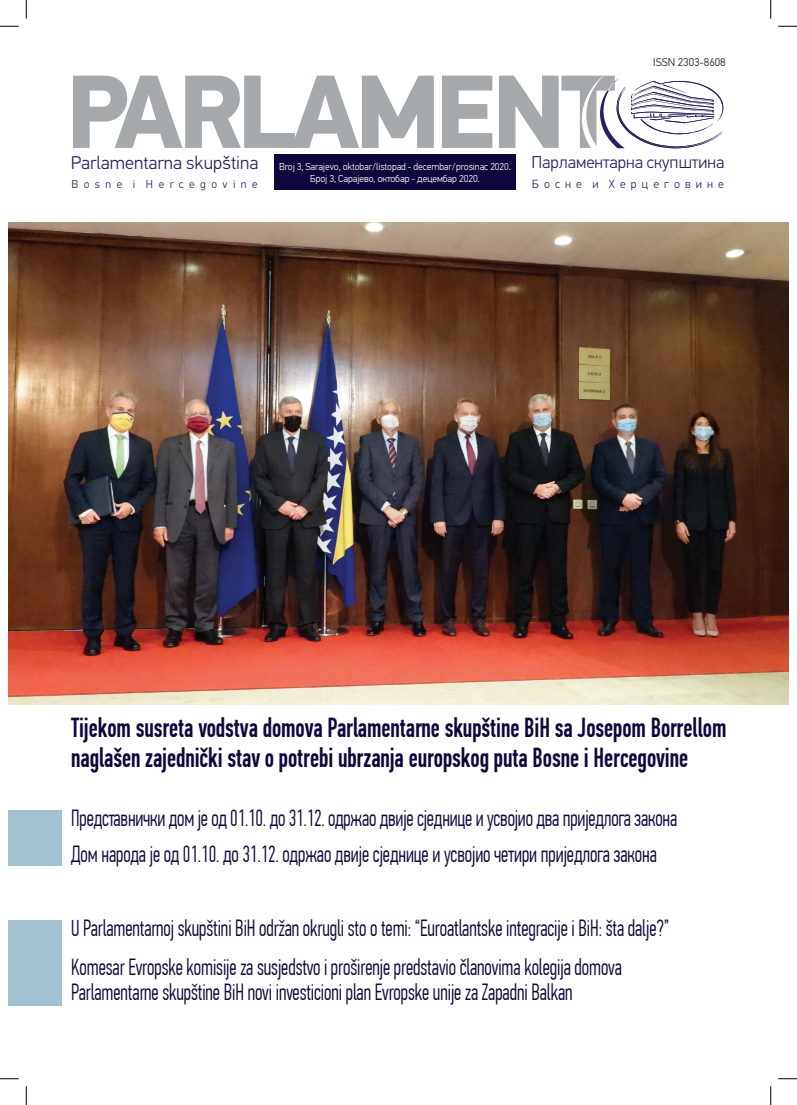
<style>
.page{position:relative;width:797px;height:1105px;background:#fff}
.page>*{position:absolute;margin:0;border:0;box-sizing:border-box;transform-origin:0 0}
.t1{font:500 27.5px/30px "PF Din Text Comp Pro";letter-spacing:-.005em;color:#0e073d;scale:.88 1}
.t2{font:300 23.38px/36.6px "PF Din Text Comp Pro";letter-spacing:-.005em;color:#0e073d;scale:.88 1}
.t3{font:300 18.5px "PF Din Text Pro";color:#25215c}
.t4{font:300 17.12px "PF Din Text Pro";color:#25215c}
.t5{font:300 11.88px "PF Din Text Pro";letter-spacing:.43em;color:#25215c}
.t6{font:300 11.62px/13px "PF Din Text Pro";color:#fff;text-align:center}
.t7{font:300 11.5px "PF Din Text Pro";letter-spacing:.475em;color:#25215c}
.t8{font:300 11.25px "PF Din Text Pro";color:#231f20}
.t9{font:300 10px/12.5px "PF Din Text Pro";letter-spacing:-.01em;color:#fff;text-align:center}
</style>
<div class="page">
<svg style="left:73px;top:76px;width:509px;height:72px;fill:#a5a9ab"></svg>
<svg style="left:582px;top:75px;width:142px;height:74px"></svg>
<div style="left:274px;top:155px;width:241px;height:35px;background:#0e073d"></div>
<div style="left:9px;top:810px;width:53px;height:55px;background:#a3c2d1"></div>
<div style="left:9px;top:920px;width:53px;height:85px;background:#a3c2d1"></div>
<img style="left:9px;top:223px;width:779px;height:482px">
<svg style="left:0;top:25px;width:19px;height:2px"></svg>
<svg style="left:778px;top:25px;width:19px;height:2px"></svg>
<svg style="left:0;top:1078px;width:19px;height:1px"></svg>
<svg style="left:778px;top:1078px;width:19px;height:1px"></svg>
<svg style="left:25px;top:0;width:2px;height:19px"></svg>
<svg style="left:25px;top:1086px;width:2px;height:19px"></svg>
<svg style="left:770px;top:0;width:1px;height:19px"></svg>
<svg style="left:770px;top:1086px;width:1px;height:19px"></svg>
<p class="t8" style="left:653px;top:55px;width:74px">ISSN 2303-8608</p>
<p class="t3" style="left:71px;top:156px;width:189px">Parlamentarna skupština</p>
<p class="t7" style="left:71px;top:180px;width:188px">Bosne i Hercegovine</p>
<p class="t6" style="left:300px;top:161px;width:193px">Broj 1, januar/sječanj-mart/ožujak 2014.<br>Број 1, јануар-март 2014.</p>
<p class="t9" style="left:279px;top:160px;width:233px">Broj 3, Sarajevo, oktobar/listopad - decembar/prosinac 2020.<br>Број 3, Сарајево, октобар - децембар 2020.</p>
<p class="t4" style="left:531px;top:156px;width:195px">Парламентарна скупштина</p>
<p class="t5" style="left:532px;top:180px;width:193px">Босне и Херцеговине</p>
<p class="t1" style="left:71px;top:713px;width:746px">Tijekom susreta vodstva domova Parlamentarne skupštine BiH sa Josepom Borrellom naglašen zajednički stav o potrebi ubrzanja europskog puta Bosne i Hercegovine</p>
<p class="t2" style="left:71px;top:799px;width:690px">Представнички дом је од 01.10. до 31.12. одржао двије сједнице и усвојио два приједлога закона<br>Дом народа је од 01.10. до 31.12. одржао двије сједнице и усвојио четири приједлога закона</p>
<p class="t2" style="left:71px;top:910px;width:681px">U Parlamentarnoj skupštini BiH održan okrugli sto o temi: “Euroatlantske integracije i BiH: šta dalje?”</p>
<p class="t2" style="left:71px;top:955px;width:627px;line-height:25px">Komesar Evropske komisije za susjedstvo i proširenje predstavio članovima kolegija domova<br>Parlamentarne skupštine BiH novi investicioni plan Evropske unije za Zapadni Balkan</p>
</div>
